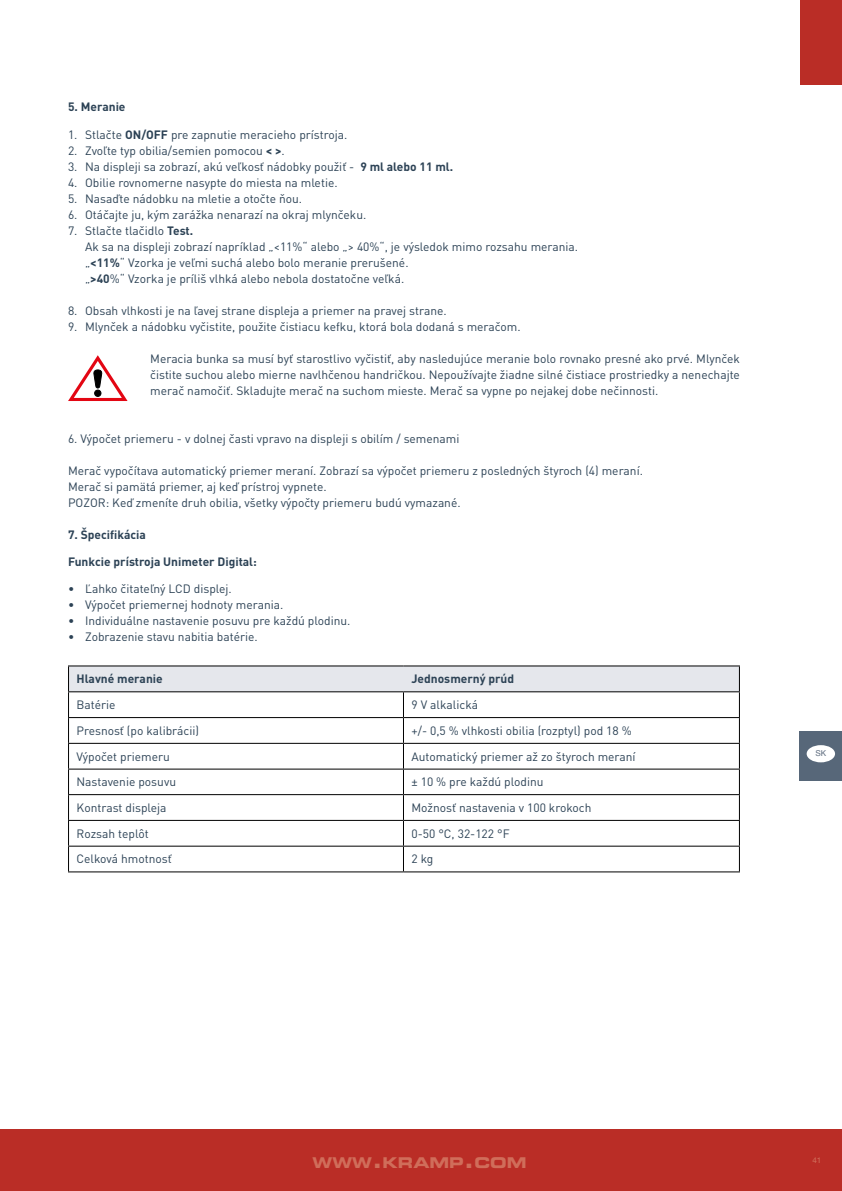
<style>
.page{position:relative;width:842px;height:1191px;background:#fff}
.page>*{position:absolute;margin:0;border:0;box-sizing:border-box;transform-origin:0 0}
.t1{font:14.8px "Eurostile LT Std Bold Ex 2";color:#d06d5a}
.t2{font:12px/16px "DIN Pro";color:#2c4255}
.t3{font:700 12px "DIN Pro";color:#2c4255}
.t4{font:8.2px "Helvetica";color:#d06d5a}
.t5{font:8.2px "Helvetica";color:#616f81}
.s1{font-weight:700}
.s2{font-size:21.2px}
</style>
<div class="page">
<div style="left:0;top:1129px;width:842px;height:62px;background:#ba2d26"></div>
<div style="left:800px;top:0;width:42px;height:85px;background:#ba2d26"></div>
<div style="left:800px;top:731px;width:42px;height:50px;background:#576779"></div>
<hr style="left:68px;top:871px;width:335px;height:1px;background:#000">
<hr style="left:403px;top:871px;width:337px;height:1px;background:#000">
<hr style="left:68px;top:665px;width:335px;height:1px;background:#000">
<hr style="left:403px;top:665px;width:337px;height:1px;background:#000">
<svg style="left:68px;top:666px;width:672px;height:205px"></svg>
<hr style="left:68px;top:691px;width:335px;height:1px;background:#000">
<hr style="left:403px;top:691px;width:337px;height:1px;background:#000">
<hr style="left:68px;top:717px;width:335px;height:1px;background:#000">
<hr style="left:403px;top:717px;width:337px;height:1px;background:#000">
<svg style="left:68px;top:355px;width:60px;height:46px"></svg>
<div style="left:94px;top:390px;width:7px;height:6px;border:1px solid #000;border-radius:50%"></div>
<div style="left:807px;top:745px;width:28px;height:17px;background:#fff;border-radius:50%"></div>
<p class="t3" style="left:68px;top:99px;width:59px">5. Meranie</p>
<p class="t2" style="left:68px;top:126px;width:281px">1. Stlačte <span class="s1">ON/OFF</span> pre zapnutie meracieho prístroja.</p>
<p class="t2" style="left:68px;top:142px;width:218px">2. Zvoľte typ obilia/semien pomocou <span class="s1">&lt; &gt;</span>.</p>
<p class="t2" style="left:68px;top:158px;width:387px">3. Na displeji sa zobrazí, akú veľkosť nádobky použiť - <span class="s1">9 ml alebo 11 ml.</span></p>
<p class="t2" style="left:68px;top:174px;width:271px">4. Obilie rovnomerne nasypte do miesta na mletie.</p>
<p class="t2" style="left:68px;top:190px;width:236px">5. Nasaďte nádobku na mletie a otočte ňou.</p>
<p class="t2" style="left:68px;top:206px;width:300px">6. Otáčajte ju, kým zarážka nenarazí na okraj mlynčeku.</p>
<p class="t2" style="left:85px;top:222px;width:495px;text-indent:-17px">7. Stlačte tlačidlo <span class="s1">Test.<br></span>Ak sa na displeji zobrazí napríklad „&lt;11%“ alebo „&gt; 40%“, je výsledok mimo rozsahu merania. „<span class="s1">&lt;11%</span>“ Vzorka je veľmi suchá alebo bolo meranie prerušené.<br>„<span class="s1">&gt;40</span>%“ Vzorka je príliš vlhká alebo nebola dostatočne veľká.</p>
<p class="t2" style="left:68px;top:302px;width:380px">8. Obsah vlhkosti je na ľavej strane displeja a priemer na pravej strane.</p>
<p class="t2" style="left:68px;top:318px;width:454px">9. Mlynček a nádobku vyčistite, použite čistiacu kefku, ktorá bola dodaná s meračom.</p>
<p class="t2" style="left:150px;top:350px;width:591px;text-align:justify">Meracia bunka sa musí byť starostlivo vyčistiť, aby nasledujúce meranie bolo rovnako presné ako prvé. Mlynček čistite suchou alebo mierne navlhčenou handričkou. Nepoužívajte žiadne silné čistiace prostriedky a nenechajte merač namočiť. Skladujte merač na suchom mieste. Merač sa vypne po nejakej dobe nečinnosti.</p>
<p class="t2" style="left:68px;top:430px;width:393px">6. Výpočet priemeru - v dolnej časti vpravo na displeji s obilím / semenami</p>
<p class="t2" style="left:68px;top:462px;width:576px">Merač vypočítava automatický priemer meraní. Zobrazí sa výpočet priemeru z posledných štyroch (4) meraní.<br>Merač si pamätá priemer, aj keď prístroj vypnete.<br>POZOR: Keď zmeníte druh obilia, všetky výpočty priemeru budú vymazané.</p>
<p class="t3" style="left:68px;top:526px;width:79px">7. Špecifikácia</p>
<p class="t3" style="left:68px;top:553px;width:190px">Funkcie prístroja Unimeter Digital:</p>
<p class="t2" style="left:68px;top:580px;width:165px">• Ľahko čitateľný LCD displej.</p>
<p class="t2" style="left:68px;top:596px;width:217px">• Výpočet priemernej hodnoty merania.</p>
<p class="t2" style="left:68px;top:612px;width:284px">• Individuálne nastavenie posuvu pre každú plodinu.</p>
<p class="t2" style="left:68px;top:628px;width:191px">• Zobrazenie stavu nabitia batérie.</p>
<p class="t3" style="left:77px;top:670px;width:88px">Hlavné meranie</p>
<p class="t3" style="left:411px;top:670px;width:104px">Jednosmerný prúd</p>
<p class="t2" style="left:77px;top:696px;width:41px">Batérie</p>
<p class="t2" style="left:411px;top:696px;width:68px">9 V alkalická</p>
<p class="t2" style="left:77px;top:722px;width:124px">Presnosť (po kalibrácii)</p>
<p class="t2" style="left:411px;top:722px;width:222px">+/- 0,5 % vlhkosti obilia (rozptyl) pod 18 %</p>
<p class="t2" style="left:77px;top:747px;width:95px">Výpočet priemeru</p>
<p class="t2" style="left:411px;top:747px;width:226px">Automatický priemer až zo štyroch meraní</p>
<p class="t2" style="left:77px;top:773px;width:101px">Nastavenie posuvu</p>
<p class="t2" style="left:411px;top:773px;width:134px">± 10 % pre každú plodinu</p>
<p class="t2" style="left:77px;top:799px;width:91px">Kontrast displeja</p>
<p class="t2" style="left:411px;top:799px;width:182px">Možnosť nastavenia v 100 krokoch</p>
<p class="t2" style="left:77px;top:824px;width:74px">Rozsah teplôt</p>
<p class="t2" style="left:411px;top:824px;width:100px">0-50 °C, 32-122 °F</p>
<p class="t2" style="left:77px;top:850px;width:97px">Celková hmotnosť</p>
<p class="t2" style="left:411px;top:850px;width:23px">2 kg</p>
<p class="t5" style="left:815px;top:749px;width:12px">SK</p>
<p class="t1" style="left:313px;top:1152px;width:215px">WWW<span class="s2">.</span>KRAMP<span class="s2">.</span>COM</p>
<p class="t4" style="left:812px;top:1155px;width:11px">41</p>
</div>
